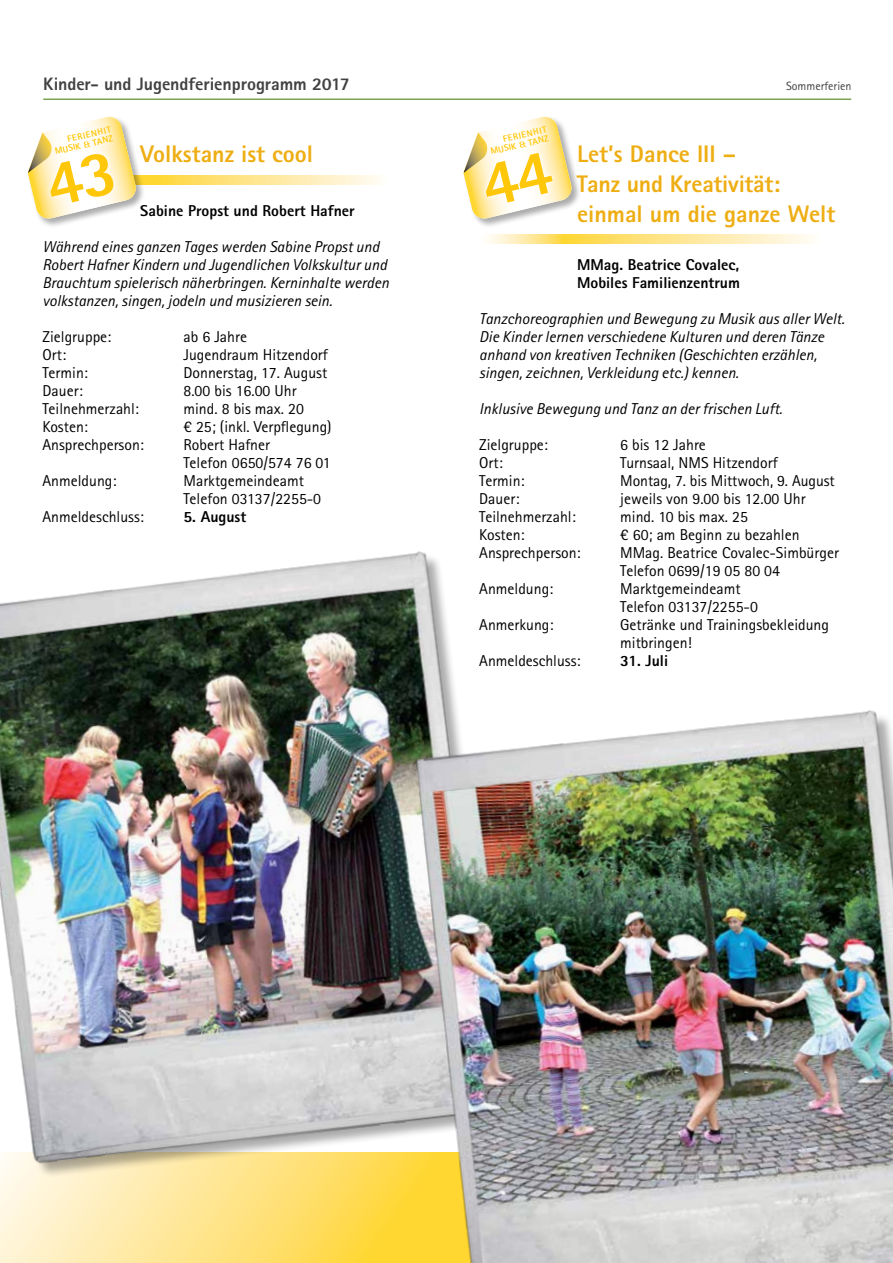
<style>
.page{position:relative;width:893px;height:1263px;background:#fff}
.page>*{position:absolute;margin:0;border:0;box-sizing:border-box;transform-origin:0 0}
.t1{font:800 24px/30px "Rotis Sans Serif Pro";color:#eeae13}
.t2{font:800 18px "Rotis Sans Serif Pro";letter-spacing:-.005em;color:#414042}
.t3{font:15.75px/18px "Rotis Sans Serif Pro";color:#000}
.t4{font:italic 15.75px/18px "Rotis Sans Serif Pro";color:#000}
.t5{font:800 15.75px/18px "Rotis Sans Serif Pro";color:#000}
.t6{font:12px "Rotis Sans Serif Pro";color:#414042}
.t7{font:800 9px/9px "Rotis Sans Serif Pro";color:#ffc709;text-align:right}
</style>
<div class="page">
<hr style="left:43px;top:99px;width:808px;height:1px;background:#78a350">
<svg style="left:0;top:1186px;width:398px;height:77px;background:#ffe58e"></svg>
<svg style="left:487px;top:234px;width:326px;height:10px;background:#ffe89b"></svg>
<div style="left:462px;top:116px;width:119px;height:112px;background:#000;opacity:.33"></div>
<img style="left:0;top:551px;width:455px;height:635px">
<svg style="left:146px;top:175px;width:235px;height:10px;background:#ffe794"></svg>
<div style="left:27px;top:116px;width:119px;height:112px;background:#000;opacity:.33"></div>
<img style="left:398px;top:694px;width:495px;height:569px">
<svg style="left:463px;top:116px;width:110px;height:104px"></svg>
<svg style="left:28px;top:116px;width:109px;height:104px"></svg>
<p class="t2" style="left:43px;top:72px;width:308px">Kinder- und Jugendferienprogramm 2017</p>
<p class="t6" style="left:786px;top:79px;width:67px">Sommerferien</p>
<p class="t7" style="left:52px;top:138px;width:61px;rotate:-13deg">FERIENHIT<br>MUSIK &amp; TANZ</p>
<h1 class="t1" style="left:140px;top:139px;width:174px">Volkstanz ist cool</h1>
<p class="t5" style="left:140px;top:202px;width:216px">Sabine Propst und Robert Hafner</p>
<p class="t4" style="left:43px;top:238px;width:348px">Während eines ganzen Tages werden Sabine Propst und Robert Hafner Kindern und Jugendlichen Volkskultur und Brauchtum spielerisch näherbringen. Kerninhalte werden volkstanzen, singen, jodeln und musizieren sein.</p>
<p class="t3" style="left:43px;top:328px;width:70px">Zielgruppe:</p>
<p class="t3" style="left:184px;top:328px;width:65px">ab 6 Jahre</p>
<p class="t3" style="left:43px;top:346px;width:25px">Ort:</p>
<p class="t3" style="left:184px;top:346px;width:146px">Jugendraum Hitzendorf</p>
<p class="t3" style="left:43px;top:364px;width:47px">Termin:</p>
<p class="t3" style="left:184px;top:364px;width:145px">Donnerstag, 17. August</p>
<p class="t3" style="left:43px;top:382px;width:42px">Dauer:</p>
<p class="t3" style="left:184px;top:382px;width:115px">8.00 bis 16.00 Uhr</p>
<p class="t3" style="left:43px;top:400px;width:98px">Teilnehmerzahl:</p>
<p class="t3" style="left:184px;top:400px;width:122px">mind. 8 bis max. 20</p>
<p class="t3" style="left:43px;top:418px;width:47px">Kosten:</p>
<p class="t3" style="left:184px;top:418px;width:150px">€ 25; (inkl. Verpflegung)</p>
<p class="t3" style="left:43px;top:436px;width:103px">Ansprechperson:</p>
<p class="t3" style="left:184px;top:436px;width:149px">Robert Hafner<br>Telefon 0650/574 76 01</p>
<p class="t3" style="left:43px;top:472px;width:76px">Anmeldung:</p>
<p class="t3" style="left:184px;top:472px;width:139px">Marktgemeindeamt<br>Telefon 03137/2255-0</p>
<p class="t3" style="left:43px;top:508px;width:103px">Anmeldeschluss:</p>
<p class="t5" style="left:184px;top:508px;width:64px">5. August</p>
<p class="t7" style="left:488px;top:138px;width:61px;rotate:-13deg">FERIENHIT<br>MUSIK &amp; TANZ</p>
<h1 class="t1" style="left:577px;top:139px;width:260px">Let’s Dance III –<br>Tanz und Kreativität: einmal um die ganze Welt</h1>
<p class="t5" style="left:577px;top:256px;width:165px">MMag. Beatrice Covalec,<br>Mobiles Familienzentrum</p>
<p class="t4" style="left:479px;top:310px;width:367px">Tanzchoreographien und Bewegung zu Musik aus aller Welt.<br>Die Kinder lernen verschiedene Kulturen und deren Tänze anhand von kreativen Techniken (Geschichten erzählen, singen, zeichnen, Verkleidung etc.) kennen.</p>
<p class="t4" style="left:479px;top:400px;width:305px">Inklusive Bewegung und Tanz an der frischen Luft.</p>
<p class="t3" style="left:479px;top:436px;width:70px">Zielgruppe:</p>
<p class="t3" style="left:620px;top:436px;width:87px">6 bis 12 Jahre</p>
<p class="t3" style="left:479px;top:454px;width:25px">Ort:</p>
<p class="t3" style="left:620px;top:454px;width:159px">Turnsaal, NMS Hitzendorf</p>
<p class="t3" style="left:479px;top:472px;width:47px">Termin:</p>
<p class="t3" style="left:620px;top:472px;width:216px">Montag, 7. bis Mittwoch, 9. August</p>
<p class="t3" style="left:479px;top:490px;width:42px">Dauer:</p>
<p class="t3" style="left:620px;top:490px;width:187px">jeweils von 9.00 bis 12.00 Uhr</p>
<p class="t3" style="left:479px;top:508px;width:98px">Teilnehmerzahl:</p>
<p class="t3" style="left:620px;top:508px;width:129px">mind. 10 bis max. 25</p>
<p class="t3" style="left:479px;top:526px;width:47px">Kosten:</p>
<p class="t3" style="left:620px;top:526px;width:181px">€ 60; am Beginn zu bezahlen</p>
<p class="t3" style="left:479px;top:544px;width:103px">Ansprechperson:</p>
<p class="t3" style="left:620px;top:544px;width:220px">MMag. Beatrice Covalec-Simbürger<br>Telefon 0699/19 05 80 04</p>
<p class="t3" style="left:479px;top:580px;width:76px">Anmeldung:</p>
<p class="t3" style="left:620px;top:580px;width:139px">Marktgemeindeamt<br>Telefon 03137/2255-0</p>
<p class="t3" style="left:479px;top:616px;width:76px">Anmerkung:</p>
<p class="t3" style="left:620px;top:616px;width:210px">Getränke und Trainingsbekleidung mitbringen!</p>
<p class="t3" style="left:479px;top:652px;width:103px">Anmeldeschluss:</p>
<p class="t5" style="left:620px;top:652px;width:49px">31. Juli</p>
</div>
